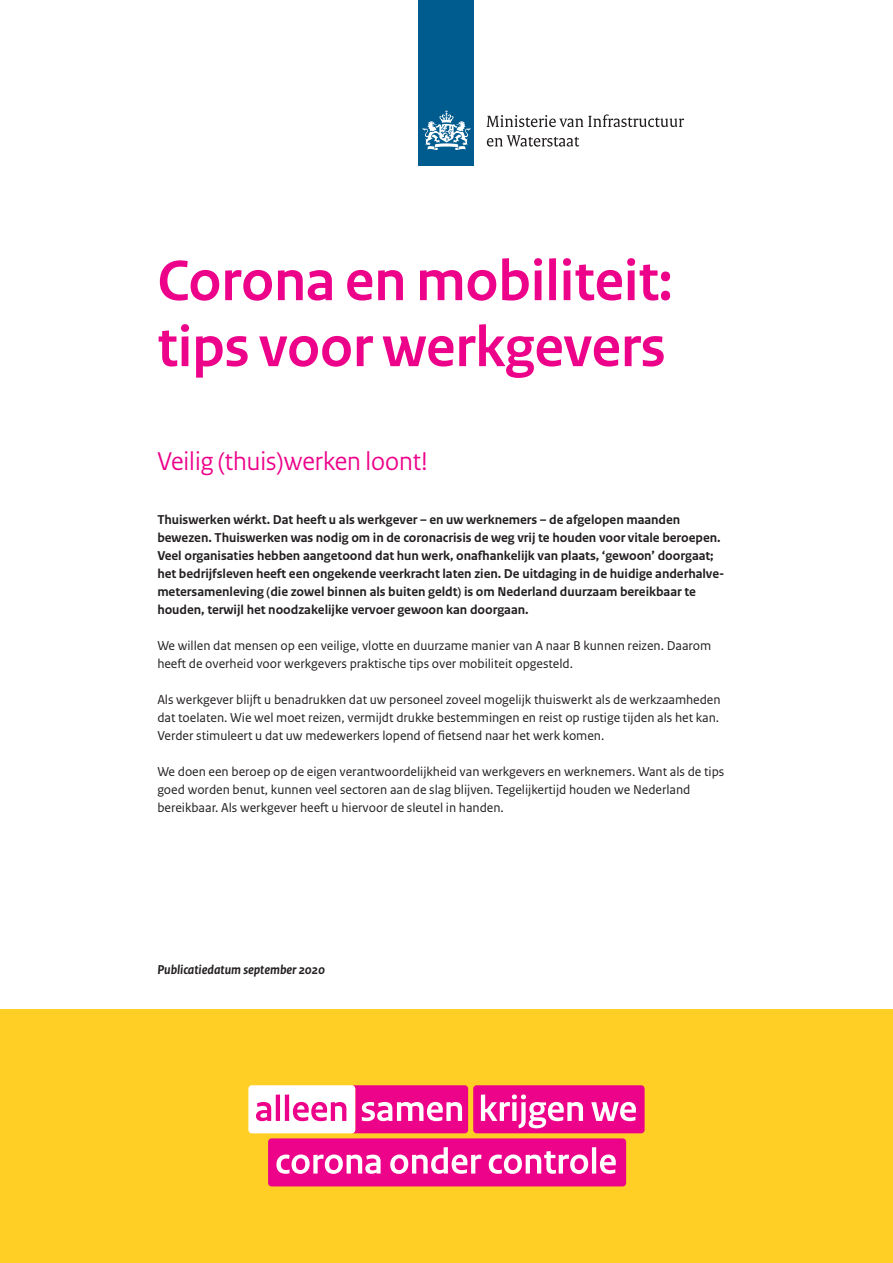
<style>
.page{position:relative;width:893px;height:1263px;background:#fff}
.page>*{position:absolute;margin:0;border:0;box-sizing:border-box;transform-origin:0 0}
._01_RO_Chapeau{font:700 60px/66px "Rijksoverheid Sans Heading";color:#ed028a}
._10_RO_Broodtekst_Sa{font:27px "Rijksoverheid Sans Heading";color:#ed028a}
._10_RO_Broodtekst_Sa-2{font:13.5px/18px "Rijksoverheid Sans Text";letter-spacing:-.005em;color:#231f20}
._10_RO_Broodtekst_Sa-3{font:700 13.5px/18px "Rijksoverheid Sans Text";letter-spacing:-.005em;color:#231f20}
._10_RO_Broodtekst_Sa-4{font:italic 700 13.5px "Rijksoverheid Sans Text";letter-spacing:-.005em;color:#231f20}
</style>
<div class="page">
<div style="left:0;top:1010px;width:893px;height:253px;background:#ffcf26"></div>
<div style="left:419px;top:0;width:55px;height:166px;background:#005b8f"></div>
<svg style="left:423px;top:110px;width:47px;height:40px"></svg>
<svg style="left:486px;top:114px;width:198px;height:13px"></svg>
<svg style="left:487px;top:135px;width:92px;height:12px"></svg>
<div style="left:473px;top:1085px;width:172px;height:48px;background:#ed028a;border-radius:4px"></div>
<div style="left:248px;top:1085px;width:107px;height:48px;background:#fff;border-radius:4px"></div>
<div style="left:268px;top:1138px;width:358px;height:48px;background:#ed028a;border-radius:4px"></div>
<svg style="left:256px;top:1102px;width:15px;height:19px"></svg>
<hr style="left:276px;top:1094px;width:4px;height:27px;background:#ed028a">
<hr style="left:285px;top:1094px;width:4px;height:27px;background:#ed028a">
<svg style="left:293px;top:1102px;width:53px;height:19px"></svg>
<svg style="left:352px;top:1085px;width:116px;height:48px;background:#f037a1"></svg>
<svg style="left:481px;top:1094px;width:102px;height:34px"></svg>
<svg style="left:591px;top:1102px;width:45px;height:19px"></svg>
<svg style="left:276px;top:1154px;width:105px;height:20px"></svg>
<svg style="left:390px;top:1147px;width:91px;height:27px"></svg>
<svg style="left:489px;top:1151px;width:99px;height:23px"></svg>
<hr style="left:592px;top:1147px;width:4px;height:26px;background:#fff">
<svg style="left:600px;top:1154px;width:16px;height:20px"></svg>
<p class="_01_RO_Chapeau" style="left:157px;top:249px;width:516px">Corona en mobiliteit: tips voor werkgevers</p>
<p class="_10_RO_Broodtekst_Sa" style="left:157px;top:445px;width:272px">Veilig (thuis)werken loont!</p>
<p class="_10_RO_Broodtekst_Sa-3" style="left:157px;top:511px;width:569px">Thuiswerken wérkt. Dat heeft u als werkgever – en uw werknemers – de afgelopen maanden bewezen. Thuiswerken was nodig om in de coronacrisis de weg vrij te houden voor vitale beroepen.<br>Veel organisaties hebben aangetoond dat hun werk, onafhankelijk van plaats, ‘gewoon’ doorgaat; het bedrijfsleven heeft een ongekende veerkracht laten zien. De uitdaging in de huidige anderhalve&shy;metersamenleving (die zowel binnen als buiten geldt) is om Nederland duurzaam bereikbaar te houden, terwijl het noodzakelijke vervoer gewoon kan doorgaan.</p>
<p class="_10_RO_Broodtekst_Sa-2" style="left:157px;top:637px;width:555px">We willen dat mensen op een veilige, vlotte en duurzame manier van A naar B kunnen reizen. Daarom heeft de overheid voor werkgevers praktische tips over mobiliteit opgesteld.</p>
<p class="_10_RO_Broodtekst_Sa-2" style="left:157px;top:691px;width:565px;text-align:justify">Als werkgever blijft u benadrukken dat uw personeel zoveel mogelijk thuiswerkt als de werkzaamheden dat toelaten. Wie wel moet reizen, vermijdt drukke bestemmingen en reist op rustige tijden als het kan.<br>Verder stimuleert u dat uw medewerkers lopend of fietsend naar het werk komen.</p>
<p class="_10_RO_Broodtekst_Sa-2" style="left:157px;top:763px;width:568px">We doen een beroep op de eigen verantwoordelijkheid van werkgevers en werknemers. Want als de tips goed worden benut, kunnen veel sectoren aan de slag blijven. Tegelijkertijd houden we Nederland bereikbaar. Als werkgever heeft u hiervoor de sleutel in handen.</p>
<p class="_10_RO_Broodtekst_Sa-4" style="left:157px;top:962px;width:169px">Publicatiedatum september 2020</p>
</div>
